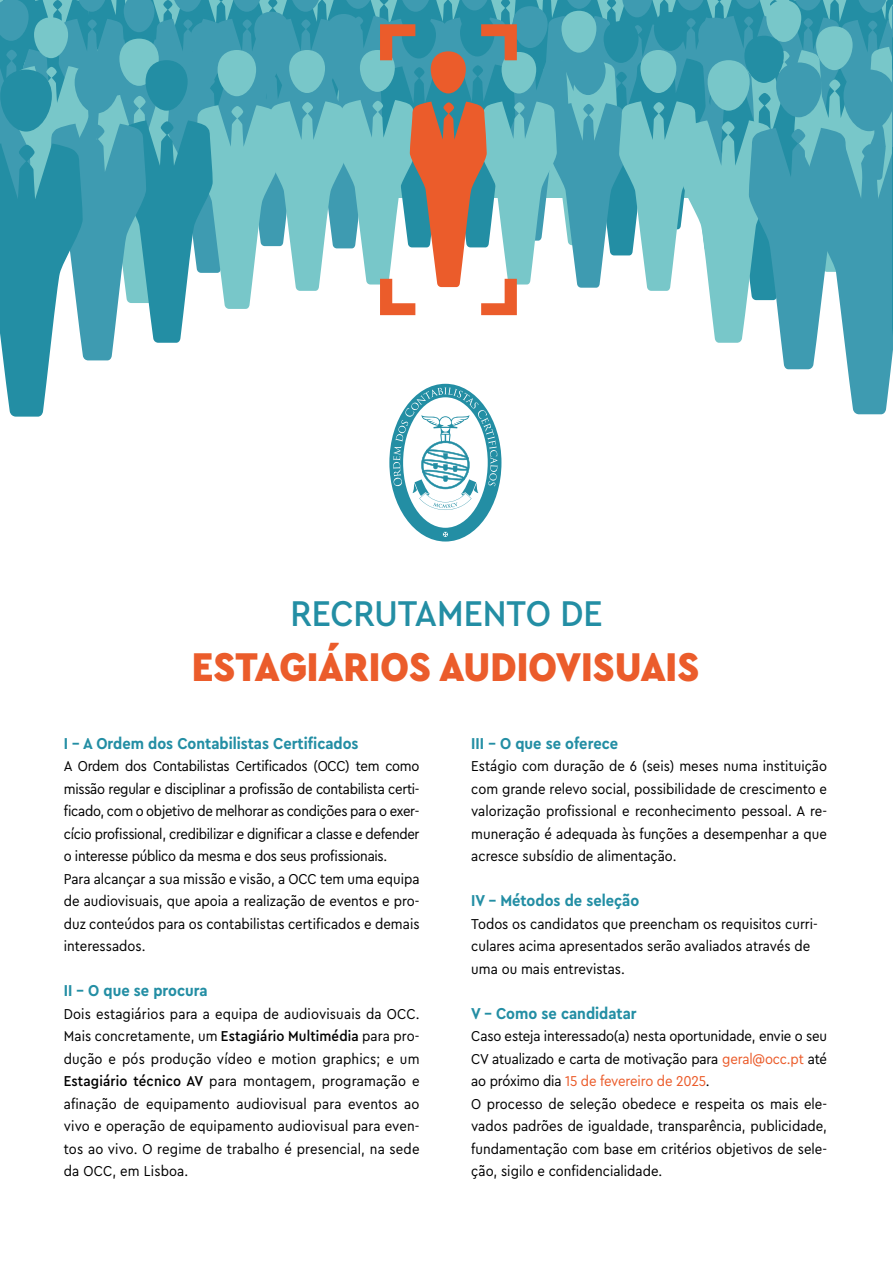
<style>
.page{position:relative;width:893px;height:1263px;background:#fff}
.page>*{position:absolute;margin:0;border:0;box-sizing:border-box;transform-origin:0 0}
.t1{font:900 42px "Cera Compact Pro";color:#eb5c2b}
.t2{font:500 37.5px "Cera Compact Pro";color:#238ea4}
.t3{font:700 16.5px "Cera Compact Pro";color:#238ea4}
.t4{font:15px/22.5px "Cera Compact Pro";color:#000;text-align:justify}
.t5{font:15px/22.5px "Cera Compact Pro";letter-spacing:-.02em;color:#000}
.s1{font-weight:500}
.s2{color:#eb5c2b}
</style>
<div class="page">
<svg style="left:0;top:0;width:893px;height:541px"></svg>
<h2 class="t2" style="left:290px;top:589px;width:314px">RECRUTAMENTO DE</h2>
<h1 class="t1" style="left:192px;top:639px;width:509px">ESTAGIÁRIOS AUDIOVISUAIS</h1>
<p class="t3" style="left:64px;top:732px;width:296px">I – A Ordem dos Contabilistas Certificados</p>
<p class="t5" style="left:64px;top:754px;width:357px">A Ordem dos Contabilistas Certificados (OCC) tem como missão regular e disciplinar a profissão de contabilista certi&shy;ficado, com o objetivo de melhorar as condições para o exer&shy;cício profissional, credibilizar e dignificar a classe e defender o interesse público da mesma e dos seus profissionais.<br>Para alcançar a sua missão e visão, a OCC tem uma equipa de audiovisuais, que apoia a realização de eventos e pro&shy;duz conteúdos para os contabilistas certificados e demais interessados.</p>
<p class="t3" style="left:64px;top:980px;width:145px">II – O que se procura</p>
<p class="t4" style="left:64px;top:1002px;width:357px">Dois estagiários para a equipa de audiovisuais da OCC.<br>Mais concretamente, um <span class="s1">Estagiário Multimédia</span> para pro&shy;dução e pós produção vídeo e motion graphics; e um <span class="s1">Estagiário técnico AV</span> para montagem, programação e afinação de equipamento audiovisual para eventos ao vivo e operação de equipamento audiovisual para even&shy;tos ao vivo. O regime de trabalho é presencial, na sede da OCC, em Lisboa.</p>
<p class="t3" style="left:471px;top:732px;width:148px">III – O que se oferece</p>
<p class="t4" style="left:471px;top:754px;width:357px">Estágio com duração de 6 (seis) meses numa instituição com grande relevo social, possibilidade de crescimento e valorização profissional e reconhecimento pessoal. A re&shy;muneração é adequada às funções a desempenhar a que acresce subsídio de alimentação.</p>
<p class="t3" style="left:471px;top:890px;width:169px">IV – Métodos de seleção</p>
<p class="t4" style="left:471px;top:912px;width:348px;text-align:left">Todos os candidatos que preencham os requisitos curri&shy;culares acima apresentados serão avaliados através de uma ou mais entrevistas.</p>
<p class="t3" style="left:471px;top:1002px;width:167px">V – Como se candidatar</p>
<p class="t4" style="left:471px;top:1024px;width:357px;text-align:left">Caso esteja interessado(a) nesta oportunidade, envie o seu CV atualizado e carta de motivação para <span class="s2">geral@occ.pt</span> até ao próximo dia <span class="s2">15 de fevereiro de 2025</span>.<br>O processo de seleção obedece e respeita os mais ele&shy;vados padrões de igualdade, transparência, publicidade, fundamentação com base em critérios objetivos de sele&shy;ção, sigilo e confidencialidade.</p>
</div>
